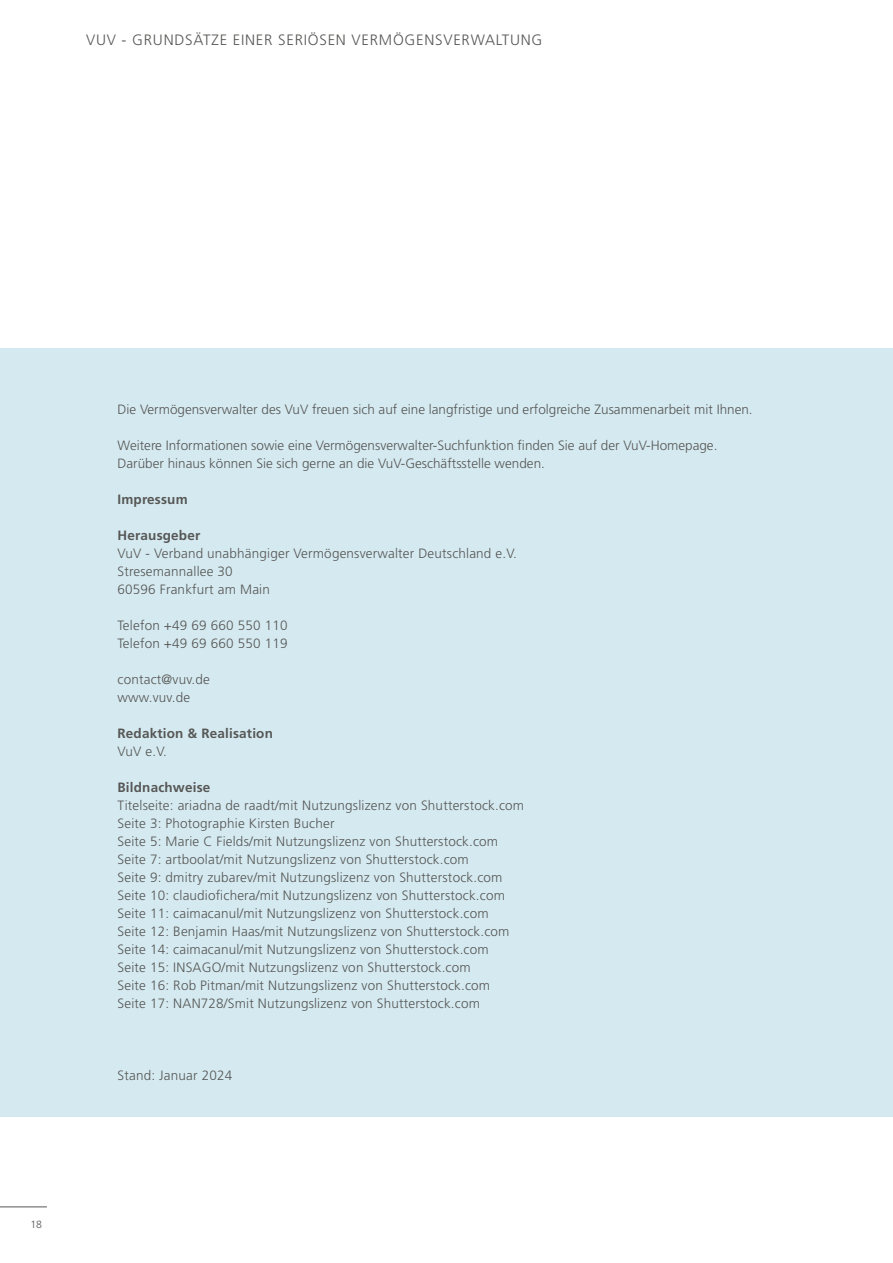
<style>
.page{position:relative;width:893px;height:1263px;background:#fff}
.page>*{position:absolute;margin:0;border:0;box-sizing:border-box;transform-origin:0 0}
.t1{font:300 15px "Frutiger LT Std";letter-spacing:.05em;color:#575756}
.t2{font:300 13.5px/18px "Frutiger LT Std";letter-spacing:.015em;color:#575756}
.t3{font:700 13.5px "Frutiger LT Std";letter-spacing:.015em;color:#575756}
.t4{font:300 10.5px "Frutiger LT Std";color:#575756}
</style>
<div class="page">
<hr style="left:0;top:1206px;width:47px;height:1px;background:#575756">
<div style="left:0;top:349px;width:893px;height:768px;background:#d5eaf0"></div>
<p class="t1" style="left:86px;top:32px;width:458px">VUV - GRUNDSÄTZE EINER SERIÖSEN VERMÖGENSVERWALTUNG</p>
<p class="t4" style="left:30px;top:1219px;width:13px">18</p>
<p class="t2" style="left:118px;top:401px;width:637px">Die Vermögensverwalter des VuV freuen sich auf eine langfristige und erfolgreiche Zusammenarbeit mit Ihnen.</p>
<p class="t2" style="left:118px;top:437px;width:601px">Weitere Informationen sowie eine Vermögensverwalter-Suchfunktion finden Sie auf der VuV-Homepage.<br>Darüber hinaus können Sie sich gerne an die VuV-Geschäftsstelle wenden.</p>
<p class="t3" style="left:118px;top:491px;width:72px">Impressum</p>
<p class="t3" style="left:118px;top:527px;width:84px">Herausgeber</p>
<p class="t2" style="left:118px;top:545px;width:401px">VuV - Verband unabhängiger Vermögensverwalter Deutschland e.V.<br>Stresemannallee 30<br>60596 Frankfurt am Main</p>
<p class="t2" style="left:118px;top:617px;width:172px">Telefon +49 69 660 550 110<br>Telefon +49 69 660 550 119</p>
<p class="t2" style="left:118px;top:671px;width:94px">contact@vuv.de www.vuv.de</p>
<p class="t3" style="left:118px;top:725px;width:157px">Redaktion &amp; Realisation</p>
<p class="t2" style="left:118px;top:743px;width:51px">VuV e.V.</p>
<p class="t3" style="left:118px;top:779px;width:94px">Bildnachweise</p>
<p class="t2" style="left:118px;top:797px;width:408px">Titelseite: ariadna de raadt/mit Nutzungslizenz von Shutterstock.com Seite 3: Photographie Kirsten Bucher<br>Seite 5: Marie C Fields/mit Nutzungslizenz von Shutterstock.com Seite 7: artboolat/mit Nutzungslizenz von Shutterstock.com<br>Seite 9: dmitry zubarev/mit Nutzungslizenz von Shutterstock.com Seite 10: claudiofichera/mit Nutzungslizenz von Shutterstock.com Seite 11: caimacanul/mit Nutzungslizenz von Shutterstock.com<br>Seite 12: Benjamin Haas/mit Nutzungslizenz von Shutterstock.com Seite 14: caimacanul/mit Nutzungslizenz von Shutterstock.com<br>Seite 15: INSAGO/mit Nutzungslizenz von Shutterstock.com<br>Seite 16: Rob Pitman/mit Nutzungslizenz von Shutterstock.com<br>Seite 17: NAN728/Smit Nutzungslizenz von Shutterstock.com</p>
<p class="t2" style="left:118px;top:1066px;width:116px">Stand: Januar 2024</p>
</div>
